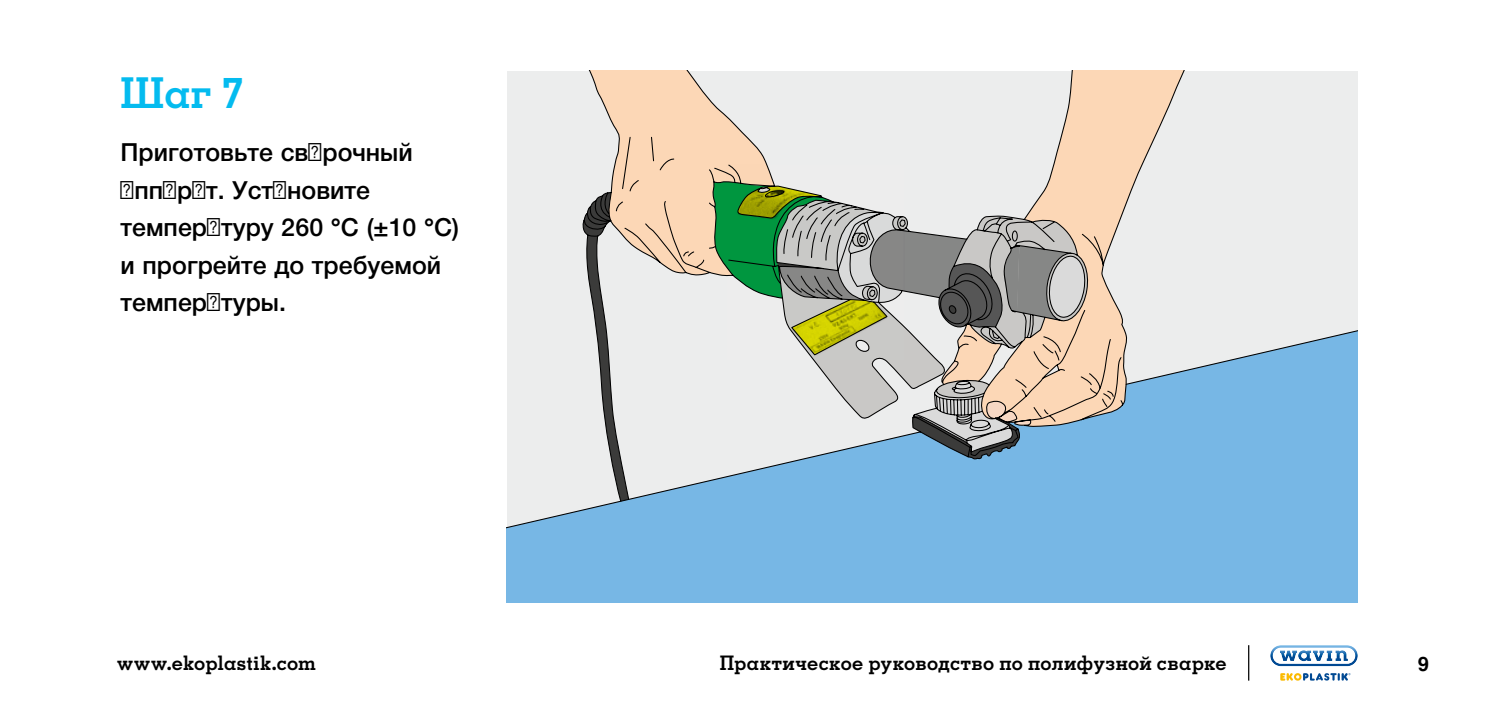
<style>
.page{position:relative;width:1489px;height:709px;background:#fff}
.page>*{position:absolute;margin:0;border:0;box-sizing:border-box;transform-origin:0 0}
.t1{font:700 42.5px "Memphis LTCYR";color:#04bbef}
.t2{font:500 25px/37.5px "Helvetica Neue LTCYR";color:#000}
.t3{font:700 20px "Memphis LTCYR";letter-spacing:.015em;color:#000}
.t4{font:700 20px "Helvetica Cyr";color:#000}
</style>
<div class="page">
<hr style="left:1247px;top:645px;width:2px;height:35px;background:#000">
<svg style="left:1270px;top:645px;width:87px;height:21px"></svg>
<svg style="left:1280px;top:673px;width:70px;height:7px"></svg>
<div style="left:507px;top:71px;width:850px;height:489px;background:#eceded"></div>
<svg style="left:507px;top:330px;width:850px;height:272px"></svg>
<div style="left:581px;top:502px;width:508px;height:25px;background:#77b7e5"></div>
<svg style="left:581px;top:71px;width:606px;height:431px"></svg>
<h1 class="t1" style="left:120px;top:76px;width:124px">Шаг 7</h1>
<p class="t2" style="left:120px;top:135px;width:340px">Приготовьте сварочный аппарат. Установите температуру 260 °C (±10 °C) и прогрейте до требуемой температуры.</p>
<p class="t3" style="left:117px;top:655px;width:200px">www.ekoplastik.com</p>
<p class="t3" style="left:719px;top:655px;width:508px">Практическое руководство по полифузной сварке</p>
<p class="t4" style="left:1417px;top:655px;width:13px">9</p>
</div>
